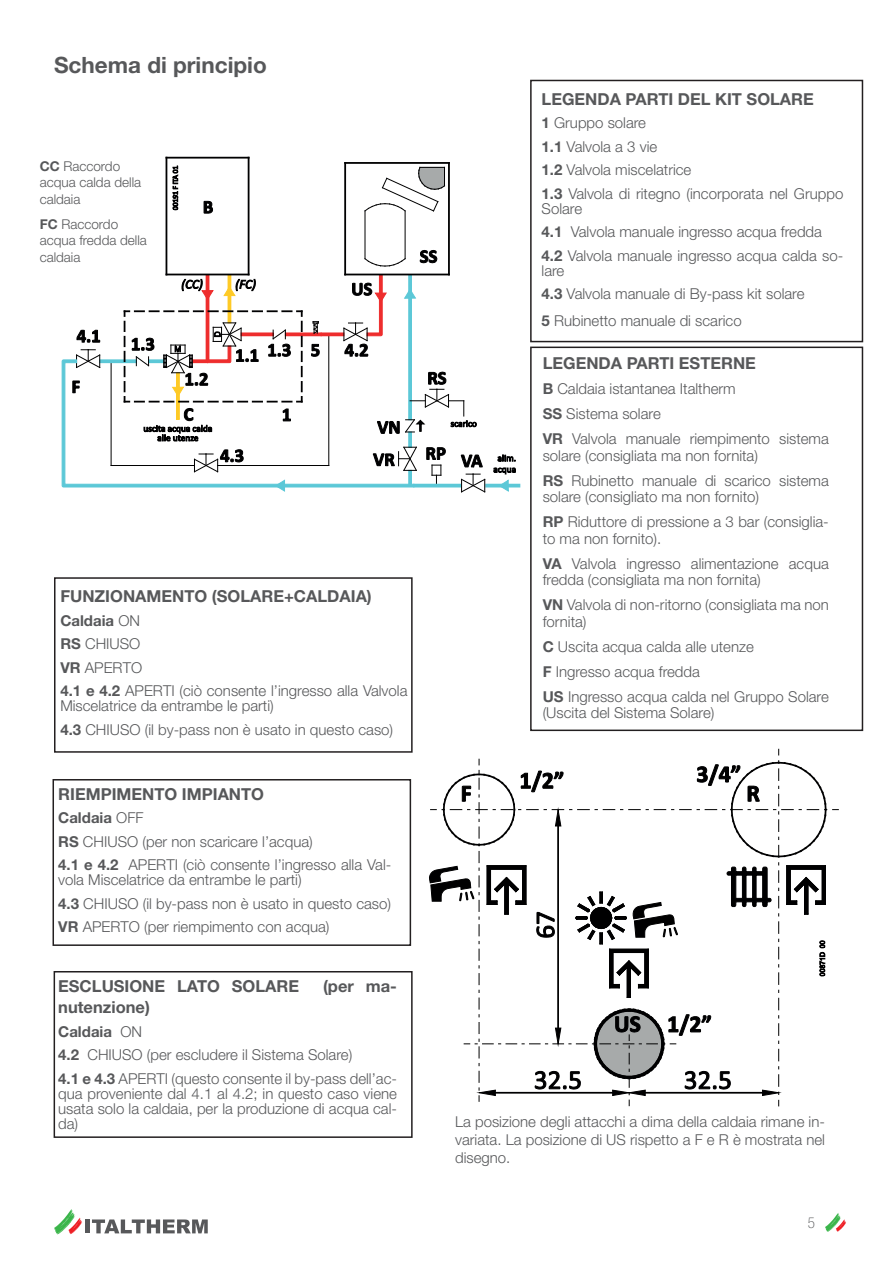
<style>
.page{position:relative;width:893px;height:1263px;background:#fff}
.page>*{position:absolute;margin:0;border:0;box-sizing:border-box;transform-origin:0 0}
.t1{font:700 22.5px "Helvetica Neue LT Std";color:#57585a}
.t2{font:700 16.5px "Helvetica Neue LT Std";color:#57585a}
.t3{font:300 15px/23.5px "Helvetica Neue LT Std";color:#57585a}
.t4{font:100 condensed 15px "Helvetica Neue LT Std";color:#57585a}
.t5{font:300 13.5px/16.5px "Helvetica Neue LT Std";color:#57585a}
.s1{font-weight:700}
</style>
<div class="page">
<svg style="left:825px;top:1213px;width:21px;height:19px"></svg>
<hr style="left:86px;top:1219px;width:4px;height:14px;background:#57585a">
<svg style="left:92px;top:1219px;width:116px;height:14px"></svg>
<svg style="left:54px;top:1209px;width:28px;height:25px"></svg>
<hr style="left:166px;top:158px;width:1px;height:116px;background:#000001">
<hr style="left:248px;top:158px;width:1px;height:116px;background:#000001">
<hr style="left:166px;top:157px;width:83px;height:2px;background:#000001">
<hr style="left:344px;top:163px;width:2px;height:111px;background:#000001">
<hr style="left:345px;top:162px;width:104px;height:2px;background:#000001">
<hr style="left:448px;top:163px;width:2px;height:111px;background:#000001">
<div style="left:414px;top:484px;width:106px;height:3px;border:1px solid #5cc8d7"></div>
<svg style="left:493px;top:454px;width:23px;height:38px"></svg>
<svg style="left:62px;top:165px;width:424px;height:327px"></svg>
<svg style="left:429px;top:749px;width:398px;height:357px"></svg>
<div style="left:530px;top:347px;width:333px;height:384px;border:2px solid #231f20"></div>
<div style="left:530px;top:80px;width:333px;height:262px;border:2px solid #231f20"></div>
<div style="left:54px;top:577px;width:359px;height:176px;border:2px solid #231f20"></div>
<div style="left:53px;top:779px;width:358px;height:167px;border:2px solid #231f20"></div>
<div style="left:54px;top:971px;width:359px;height:167px;border:2px solid #231f20"></div>
<h1 class="t1" style="left:54px;top:51px;width:214px">Schema di principio</h1>
<p class="t5" style="left:40px;top:158px;width:103px"><span class="s1">CC</span> Raccordo acqua calda della caldaia</p>
<p class="t5" style="left:40px;top:216px;width:109px"><span class="s1">FC</span> Raccordo acqua fredda della caldaia</p>
<p class="t2" style="left:60px;top:586px;width:313px">FUNZIONAMENTO (SOLARE+CALDAIA)</p>
<p class="t3" style="left:60px;top:608px;width:349px"><span class="s1">Caldaia</span> ON<br><span class="s1">RS</span> CHIUSO<br><span class="s1">VR</span> APERTO<br><span class="s1">4.1 e 4.2</span> APERTI (ciò consente l’ingresso alla Valvola</p>
<p class="t3" style="left:60px;top:694px;width:334px">Miscelatrice da entrambe le parti)<br><span class="s1">4.3</span> CHIUSO (il by-pass non è usato in questo caso)</p>
<p class="t2" style="left:58px;top:784px;width:207px">RIEMPIMENTO IMPIANTO</p>
<p class="t3" style="left:58px;top:806px;width:335px"><span class="s1">Caldaia</span> OFF<br><span class="s1">RS</span> CHIUSO (per non scaricare l’acqua)<br><span class="s1">4.1 e 4.2</span> APERTI (ciò consente l’ingresso alla Val-</p>
<p class="t3" style="left:58px;top:868px;width:334px">vola Miscelatrice da entrambe le parti)<br><span class="s1">4.3</span> CHIUSO (il by-pass non è usato in questo caso)<br><span class="s1">VR</span> APERTO (per riempimento con acqua)</p>
<p class="t2" style="left:58px;top:976px;width:242px">ESCLUSIONE LATO SOLARE</p>
<p class="t2" style="left:323px;top:976px;width:75px">(per ma-</p>
<p class="t2" style="left:58px;top:997px;width:93px">nutenzione)</p>
<p class="t3" style="left:58px;top:1019px;width:340px"><span class="s1">Caldaia</span> ON<br><span class="s1">4.2</span> CHIUSO (per escludere il Sistema Solare)<br><span class="s1">4.1 e 4.3</span> APERTI (questo consente il by-pass dell’ac-</p>
<p class="t3" style="left:58px;top:1085px;width:340px;line-height:15px;text-align:justify">qua proveniente dal 4.1 al 4.2; in questo caso viene usata solo la caldaia, per la produzione di acqua cal&shy;da)</p>
<p class="t2" style="left:542px;top:89px;width:274px">LEGENDA PARTI DEL KIT SOLARE</p>
<p class="t3" style="left:542px;top:111px;width:303px"><span class="s1">1</span> Gruppo solare<br><span class="s1">1.1</span> Valvola a 3 vie<br><span class="s1">1.2</span> Valvola miscelatrice<br><span class="s1">1.3</span> Valvola di ritegno (incorporata nel Gruppo</p>
<p class="t3" style="left:542px;top:196px;width:303px">Solare<br><span class="s1">4.1</span> Valvola manuale ingresso acqua fredda<br><span class="s1">4.2</span> Valvola manuale ingresso acqua calda so-</p>
<p class="t3" style="left:542px;top:258px;width:264px">lare<br><span class="s1">4.3</span> Valvola manuale di By-pass kit solare</p>
<p class="t3" style="left:542px;top:308px;width:202px"><span class="s1">5</span> Rubinetto manuale di scarico</p>
<p class="t2" style="left:543px;top:353px;width:215px">LEGENDA PARTI ESTERNE</p>
<p class="t3" style="left:543px;top:376px;width:288px;line-height:25px"><span class="s1">B</span> Caldaia istantanea Italtherm<br><span class="s1">SS</span> Sistema solare<br><span class="s1">VR</span> Valvola manuale riempimento sistema</p>
<p class="t3" style="left:543px;top:443px;width:288px;line-height:25px">solare (consigliata ma non fornita)<br><span class="s1">RS</span> Rubinetto manuale di scarico sistema</p>
<p class="t3" style="left:543px;top:484px;width:288px;line-height:25px">solare (consigliato ma non fornito)<br><span class="s1">RP</span> Riduttore di pressione a 3 bar (consiglia-</p>
<p class="t3" style="left:543px;top:526px;width:288px;line-height:25px">to ma non fornito).<br><span class="s1">VA</span> Valvola ingresso alimentazione acqua</p>
<p class="t3" style="left:543px;top:567px;width:288px;line-height:25px">fredda (consigliata ma non fornita)<br><span class="s1">VN</span> Valvola di non-ritorno (consigliata ma non</p>
<p class="t3" style="left:543px;top:609px;width:288px;line-height:25px">fornita)<br><span class="s1">C</span> Uscita acqua calda alle utenze<br><span class="s1">F</span> Ingresso acqua fredda<br><span class="s1">US</span> Ingresso acqua calda nel Gruppo Solare</p>
<p class="t3" style="left:543px;top:701px;width:173px">(Uscita del Sistema Solare)</p>
<p class="t3" style="left:455px;top:1112px;width:371px;line-height:18px;text-align:justify">La posizione degli attacchi a dima della caldaia rimane in&shy;variata. La posizione di US rispetto a F e R è mostrata nel disegno.</p>
<p class="t4" style="left:808px;top:1214px;width:9px">5</p>
</div>
